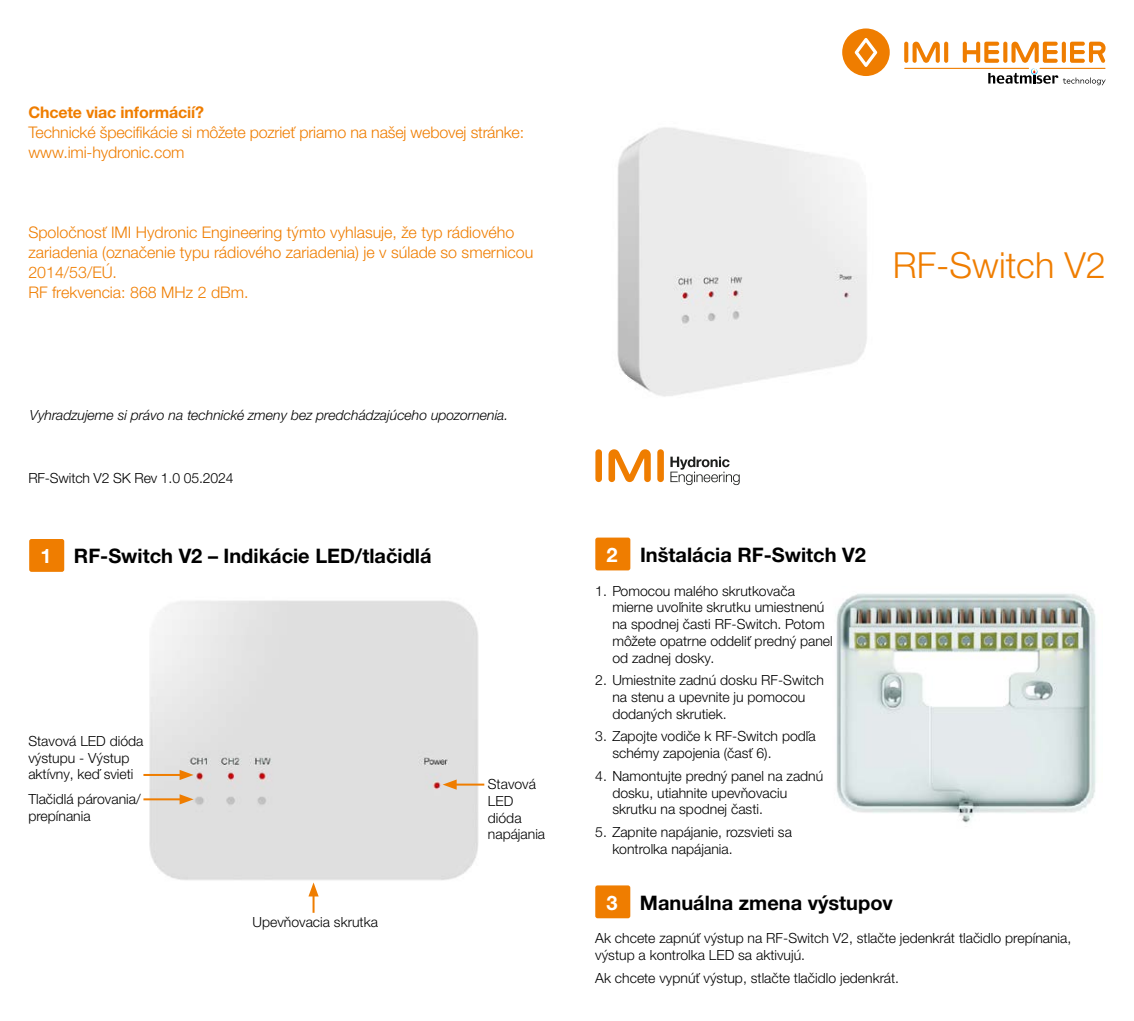
<style>
.page{position:relative;width:1134px;height:1021px;background:#fff}
.page>*{position:absolute;margin:0;border:0;box-sizing:border-box;transform-origin:0 0}
.t1{font:300 36px "Helvetica Neue LTW1 G";color:#ef7d00}
.t2{font:700 20px "Helvetica Neue LTW1 G";color:#000}
.t3{font:300 16px/20px "Helvetica Neue LTW1 G";color:#ef7d00}
.t4{font:700 16px "Helvetica Neue LTW1 G";letter-spacing:-.01em;color:#ef7d00}
.t5{font:300 14px/16.8px "Helvetica Neue LTW1 G";color:#000}
.t6{font:italic 300 14px "Helvetica Neue LTW1 G";color:#000}
.s1{color:#fff}
</style>
<div class="page">
<img style="left:143px;top:600px;width:342px;height:280px">
<div style="left:30px;top:540px;width:33px;height:31px;background:#ef7d00"></div>
<div style="left:29px;top:539px;width:35px;height:33px;border:2px solid #ef7d00"></div>
<div style="left:596px;top:538px;width:33px;height:31px;background:#ef7d00"></div>
<div style="left:595px;top:537px;width:35px;height:33px;border:2px solid #ef7d00"></div>
<img style="left:836px;top:593px;width:260px;height:230px">
<hr style="left:143px;top:774px;width:40px;height:2px;background:#ef7d00">
<svg style="left:180px;top:769px;width:14px;height:11px"></svg>
<hr style="left:143px;top:798px;width:40px;height:2px;background:#ef7d00">
<svg style="left:180px;top:794px;width:14px;height:10px"></svg>
<hr style="left:454px;top:783px;width:30px;height:2px;background:#ef7d00">
<svg style="left:443px;top:779px;width:14px;height:10px"></svg>
<svg style="left:308px;top:882px;width:11px;height:30px"></svg>
<div style="left:657px;top:449px;width:7px;height:33px;background:#ef7d00;border-radius:3px"></div>
<div style="left:595px;top:449px;width:7px;height:33px;background:#ef7d00;border-radius:3px"></div>
<svg style="left:608px;top:449px;width:43px;height:33px"></svg>
<svg style="left:670px;top:456px;width:70px;height:29px"></svg>
<div style="left:842px;top:28px;width:48px;height:48px;background:#ef7d00;border-radius:50%"></div>
<svg style="left:904px;top:42px;width:4px;height:21px"></svg>
<svg style="left:944px;top:42px;width:4px;height:21px"></svg>
<svg style="left:912px;top:42px;width:28px;height:21px"></svg>
<svg style="left:855px;top:38px;width:22px;height:29px"></svg>
<hr style="left:905px;top:68px;width:123px;height:1px;background:#ef7d00">
<svg style="left:963px;top:42px;width:143px;height:43px"></svg>
<img style="left:617px;top:127px;width:250px;height:270px">
<div style="left:596px;top:886px;width:33px;height:31px;background:#ef7d00"></div>
<div style="left:595px;top:885px;width:35px;height:33px;border:2px solid #ef7d00"></div>
<p class="t4" style="left:28px;top:102px;width:177px">Chcete viac informácií?</p>
<p class="t3" style="left:28px;top:122px;width:497px">Technické špecifikácie si môžete pozrieť priamo na našej webovej stránke: www.imi-hydronic.com</p>
<p class="t3" style="left:28px;top:222px;width:506px">Spoločnosť IMI Hydronic Engineering týmto vyhlasuje, že typ rádiového zariadenia (označenie typu rádiového zariadenia) je v súlade so smernicou 2014/53/EÚ.<br>RF frekvencia: 868 MHz 2 dBm.</p>
<h1 class="t1" style="left:893px;top:243px;width:214px">RF-Switch V2</h1>
<p class="t6" style="left:30px;top:406px;width:480px">Vyhradzujeme si právo na technické zmeny bez predchádzajúceho upozornenia.</p>
<p class="t5" style="left:28px;top:469px;width:207px">RF-Switch V2 SK Rev 1.0 05.2024</p>
<h2 class="t2" style="left:41px;top:543px;width:393px"><span class="s1">1</span> RF-Switch V2 – Indikácie LED/tlačidlá</h2>
<h2 class="t2" style="left:607px;top:542px;width:261px"><span class="s1">2</span> Inštalácia RF-Switch V2</h2>
<p class="t5" style="left:612px;top:582px;width:222px;text-indent:-17px">1. Pomocou malého skrutkovača mierne uvoľnite skrutku umiestnenú na spodnej časti RF-Switch. Potom môžete opatrne oddeliť predný panel od zadnej dosky.</p>
<p class="t5" style="left:612px;top:672px;width:213px;text-indent:-17px">2. Umiestnite zadnú dosku RF-Switch na stenu a upevnite ju pomocou dodaných skrutiek.</p>
<p class="t5" style="left:612px;top:728px;width:205px;text-indent:-17px">3. Zapojte vodiče k RF-Switch podľa schémy zapojenia (časť 6).</p>
<p class="t5" style="left:612px;top:767px;width:212px;text-indent:-17px">4. Namontujte predný panel na zadnú dosku, utiahnite upevňovaciu skrutku na spodnej časti.</p>
<p class="t5" style="left:612px;top:823px;width:181px;text-indent:-17px">5. Zapnite napájanie, rozsvieti sa kontrolka napájania.</p>
<p class="t5" style="left:28px;top:732px;width:117px">Stavová LED dióda výstupu - Výstup aktívny, keď svieti</p>
<p class="t5" style="left:28px;top:790px;width:114px">Tlačidlá párovania/ prepínania</p>
<p class="t5" style="left:488px;top:775px;width:59px">Stavová<br>LED dióda napájania</p>
<p class="t5" style="left:252px;top:913px;width:127px">Upevňovacia skrutka</p>
<h2 class="t2" style="left:607px;top:890px;width:288px"><span class="s1">3</span> Manuálna zmena výstupov</h2>
<p class="t5" style="left:595px;top:930px;width:478px">Ak chcete zapnúť výstup na RF-Switch V2, stlačte jedenkrát tlačidlo prepínania, výstup a kontrolka LED sa aktivujú.</p>
<p class="t5" style="left:595px;top:969px;width:305px">Ak chcete vypnúť výstup, stlačte tlačidlo jedenkrát.</p>
</div>
